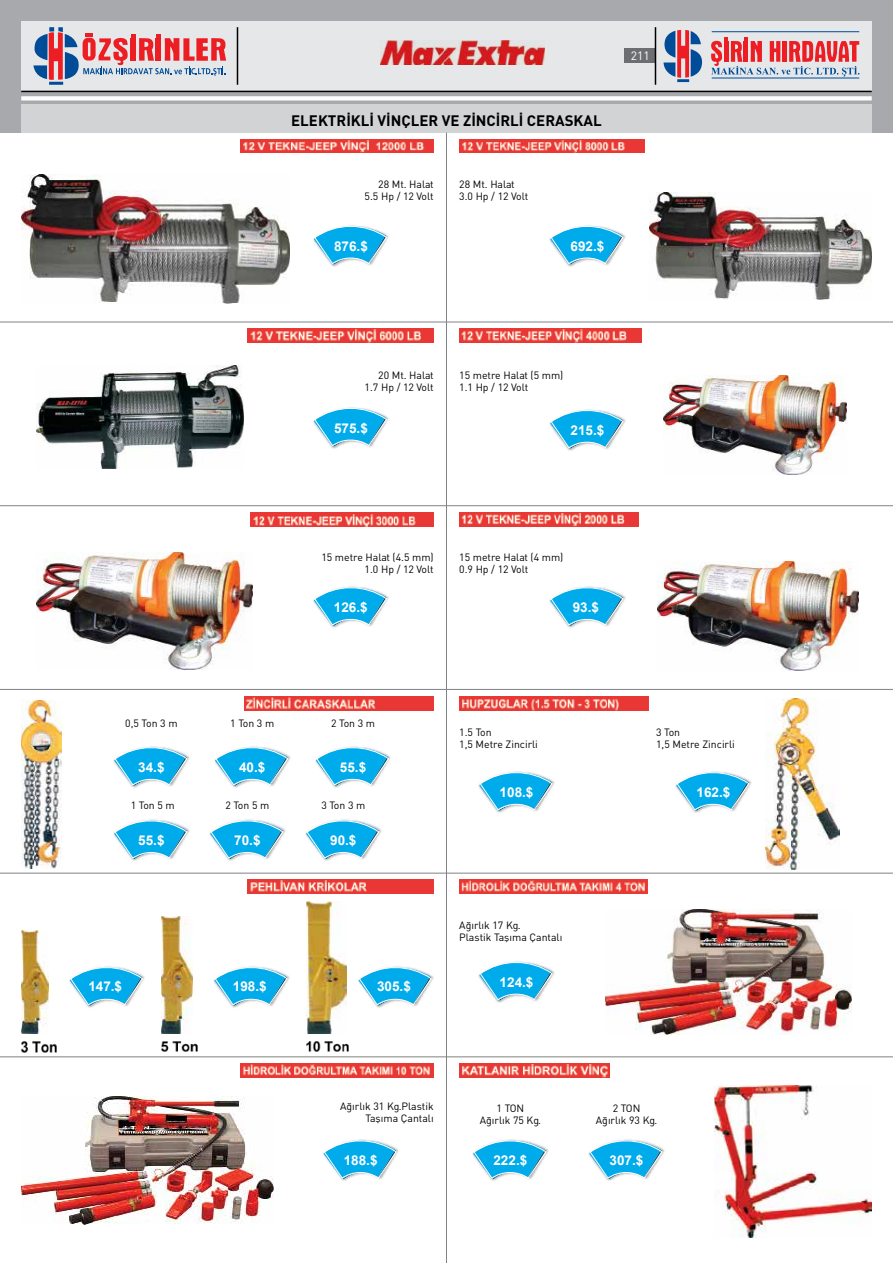
<style>
.page{position:relative;width:893px;height:1263px;background:#fff}
.page>*{position:absolute;margin:0;border:0;box-sizing:border-box;transform-origin:0 0}
.t1{font:15px "DINT Bold Tr";color:#000}
.t2{font:700 13.5px "Arial";color:#fff}
.t3{font:12px "DIN Tr";color:#fff}
.t4{font:10.5px/12px "DIN Tr";color:#000}
</style>
<div class="page">
<div style="left:0;top:0;width:893px;height:133px;background:#a7a9ac"></div>
<div style="left:21px;top:21px;width:851px;height:70px;background:#e6e7e8"></div>
<hr style="left:49px;top:82px;width:14px;height:3px;background:#004c98">
<svg style="left:33px;top:27px;width:193px;height:53px"></svg>
<hr style="left:712px;top:31px;width:147px;height:1px;background:#004c98">
<hr style="left:712px;top:78px;width:147px;height:1px;background:#004c98">
<svg style="left:711px;top:37px;width:148px;height:39px"></svg>
<svg style="left:664px;top:30px;width:38px;height:52px"></svg>
<hr style="left:21px;top:91px;width:851px;height:1px;background:#000">
<div style="left:21px;top:105px;width:851px;height:28px;background:#d1d3d4"></div>
<div style="left:624px;top:49px;width:32px;height:14px;background:#6d6e71"></div>
<hr style="left:237px;top:27px;width:1px;height:58px;background:#000">
<hr style="left:655px;top:27px;width:1px;height:58px;background:#000">
<hr style="left:446px;top:133px;width:1px;height:1130px;background:#808285">
<hr style="left:0;top:322px;width:893px;height:1px;background:#808285">
<hr style="left:0;top:505px;width:893px;height:1px;background:#808285">
<hr style="left:0;top:689px;width:893px;height:1px;background:#808285">
<hr style="left:0;top:873px;width:893px;height:1px;background:#808285">
<hr style="left:0;top:1056px;width:893px;height:1px;background:#808285">
<svg style="left:21px;top:96px;width:851px;height:4px;background:#f9f9f9"></svg>
<img style="left:241px;top:139px;width:193px;height:14px">
<img style="left:21px;top:174px;width:268px;height:129px">
<img style="left:313px;top:235px;width:76px;height:32px">
<svg style="left:314px;top:225px;width:73px;height:39px"></svg>
<img style="left:313px;top:417px;width:76px;height:32px">
<svg style="left:314px;top:407px;width:73px;height:39px"></svg>
<img style="left:549px;top:234px;width:77px;height:33px">
<svg style="left:550px;top:225px;width:73px;height:39px"></svg>
<img style="left:549px;top:418px;width:77px;height:33px">
<svg style="left:550px;top:409px;width:73px;height:40px"></svg>
<img style="left:459px;top:139px;width:186px;height:14px">
<img style="left:650px;top:193px;width:222px;height:107px">
<img style="left:247px;top:329px;width:187px;height:13px">
<img style="left:36px;top:365px;width:208px;height:104px">
<img style="left:459px;top:329px;width:183px;height:14px">
<img style="left:663px;top:376px;width:183px;height:99px">
<img style="left:251px;top:512px;width:183px;height:14px">
<img style="left:36px;top:552px;width:216px;height:117px">
<img style="left:313px;top:596px;width:76px;height:32px">
<svg style="left:314px;top:586px;width:73px;height:40px"></svg>
<img style="left:549px;top:595px;width:77px;height:33px">
<svg style="left:550px;top:586px;width:73px;height:40px"></svg>
<img style="left:459px;top:512px;width:180px;height:14px">
<img style="left:657px;top:561px;width:202px;height:109px">
<img style="left:244px;top:696px;width:190px;height:14px">
<img style="left:21px;top:701px;width:41px;height:167px">
<img style="left:113px;top:755px;width:77px;height:33px">
<svg style="left:114px;top:746px;width:73px;height:40px"></svg>
<img style="left:214px;top:755px;width:77px;height:33px">
<svg style="left:215px;top:746px;width:73px;height:40px"></svg>
<img style="left:315px;top:756px;width:76px;height:32px">
<svg style="left:316px;top:746px;width:73px;height:40px"></svg>
<img style="left:113px;top:828px;width:77px;height:33px">
<svg style="left:114px;top:819px;width:73px;height:40px"></svg>
<img style="left:69px;top:976px;width:76px;height:32px">
<svg style="left:70px;top:966px;width:73px;height:40px"></svg>
<img style="left:213px;top:975px;width:77px;height:33px">
<svg style="left:214px;top:966px;width:73px;height:40px"></svg>
<img style="left:376px;top:976px;width:58px;height:32px">
<svg style="left:358px;top:966px;width:74px;height:40px"></svg>
<img style="left:305px;top:828px;width:77px;height:33px">
<svg style="left:306px;top:819px;width:73px;height:40px"></svg>
<img style="left:209px;top:828px;width:77px;height:33px">
<svg style="left:210px;top:819px;width:73px;height:40px"></svg>
<img style="left:459px;top:696px;width:190px;height:14px">
<img style="left:765px;top:698px;width:75px;height:172px">
<img style="left:478px;top:780px;width:77px;height:33px">
<svg style="left:479px;top:771px;width:73px;height:40px"></svg>
<img style="left:478px;top:970px;width:77px;height:33px">
<svg style="left:479px;top:961px;width:73px;height:39px"></svg>
<img style="left:341px;top:1149px;width:58px;height:32px">
<svg style="left:323px;top:1139px;width:74px;height:40px"></svg>
<img style="left:472px;top:1148px;width:77px;height:33px">
<svg style="left:473px;top:1139px;width:73px;height:40px"></svg>
<img style="left:588px;top:1148px;width:77px;height:33px">
<svg style="left:589px;top:1139px;width:73px;height:40px"></svg>
<img style="left:675px;top:780px;width:77px;height:33px">
<svg style="left:676px;top:771px;width:73px;height:40px"></svg>
<img style="left:247px;top:880px;width:187px;height:14px">
<img style="left:21px;top:931px;width:27px;height:102px">
<img style="left:162px;top:916px;width:31px;height:117px">
<img style="left:306px;top:901px;width:41px;height:132px">
<img style="left:21px;top:1042px;width:36px;height:10px">
<img style="left:162px;top:1041px;width:35px;height:11px">
<img style="left:306px;top:1041px;width:43px;height:11px">
<img style="left:459px;top:880px;width:188px;height:14px">
<img style="left:606px;top:910px;width:245px;height:125px">
<img style="left:21px;top:1096px;width:252px;height:128px">
<img style="left:459px;top:1063px;width:150px;height:14px">
<img style="left:714px;top:1085px;width:158px;height:152px">
<img style="left:241px;top:1063px;width:193px;height:14px">
<img style="left:381px;top:40px;width:163px;height:25px">
<p class="t4" style="left:125px;top:717px;width:54px">0,5 Ton 3 m</p>
<p class="t1" style="left:291px;top:111px;width:312px">ELEKTRİKLİ VİNÇLER VE ZİNCİRLİ CERASKAL</p>
<p class="t4" style="left:365px;top:178px;width:71px;text-align:right">28 Mt. Halat<br>5.5 Hp / 12 Volt</p>
<p class="t2" style="left:334px;top:237px;width:35px">876.$</p>
<p class="t4" style="left:459px;top:178px;width:71px">28 Mt. Halat<br>3.0 Hp / 12 Volt</p>
<p class="t2" style="left:571px;top:237px;width:35px">692.$</p>
<p class="t3" style="left:631px;top:49px;width:20px">211</p>
<p class="t4" style="left:230px;top:717px;width:46px">1 Ton 3 m</p>
<p class="t4" style="left:365px;top:369px;width:71px;text-align:right">20 Mt. Halat<br>1.7 Hp / 12 Volt</p>
<p class="t2" style="left:334px;top:419px;width:35px">575.$</p>
<p class="t4" style="left:459px;top:369px;width:106px">15 metre Halat (5 mm)<br>1.1 Hp / 12 Volt</p>
<p class="t2" style="left:571px;top:421px;width:35px">215.$</p>
<p class="t4" style="left:321px;top:551px;width:114px;text-align:right">15 metre Halat (4.5 mm)<br>1.0 Hp / 12 Volt</p>
<p class="t4" style="left:459px;top:551px;width:106px">15 metre Halat (4 mm)<br>0.9 Hp / 12 Volt</p>
<p class="t2" style="left:334px;top:598px;width:35px">126.$</p>
<p class="t2" style="left:573px;top:598px;width:28px">93.$</p>
<p class="t4" style="left:331px;top:717px;width:46px">2 Ton 3 m</p>
<p class="t4" style="left:459px;top:726px;width:80px">1.5 Ton<br>1,5 Metre Zincirli</p>
<p class="t4" style="left:656px;top:726px;width:80px">3 Ton<br>1,5 Metre Zincirli</p>
<p class="t2" style="left:138px;top:758px;width:28px">34.$</p>
<p class="t2" style="left:239px;top:758px;width:28px">40.$</p>
<p class="t2" style="left:340px;top:758px;width:28px">55.$</p>
<p class="t4" style="left:131px;top:799px;width:46px">1 Ton 5 m</p>
<p class="t2" style="left:138px;top:831px;width:28px">55.$</p>
<p class="t4" style="left:225px;top:799px;width:46px">2 Ton 5 m</p>
<p class="t4" style="left:321px;top:799px;width:46px">3 Ton 3 m</p>
<p class="t2" style="left:234px;top:831px;width:28px">70.$</p>
<p class="t2" style="left:330px;top:831px;width:28px">90.$</p>
<p class="t2" style="left:88px;top:977px;width:35px">147.$</p>
<p class="t2" style="left:233px;top:977px;width:35px">198.$</p>
<p class="t2" style="left:377px;top:977px;width:35px">305.$</p>
<p class="t2" style="left:500px;top:783px;width:35px">108.$</p>
<p class="t4" style="left:459px;top:919px;width:105px">Ağırlık 17 Kg.<br>Plastik Taşıma Çantalı</p>
<p class="t2" style="left:500px;top:973px;width:35px">124.$</p>
<p class="t2" style="left:696px;top:783px;width:35px">162.$</p>
<p class="t4" style="left:340px;top:1099px;width:95px;text-align:right">Ağırlık 31 Kg.Plastik<br>Taşıma Çantalı</p>
<p class="t4" style="left:480px;top:1102px;width:63px;text-align:center">1 TON<br>Ağırlık 75 Kg.</p>
<p class="t4" style="left:596px;top:1102px;width:63px;text-align:center">2 TON<br>Ağırlık 93 Kg.</p>
<p class="t2" style="left:344px;top:1151px;width:35px">188.$</p>
<p class="t2" style="left:493px;top:1151px;width:35px">222.$</p>
<p class="t2" style="left:610px;top:1151px;width:35px">307.$</p>
</div>
